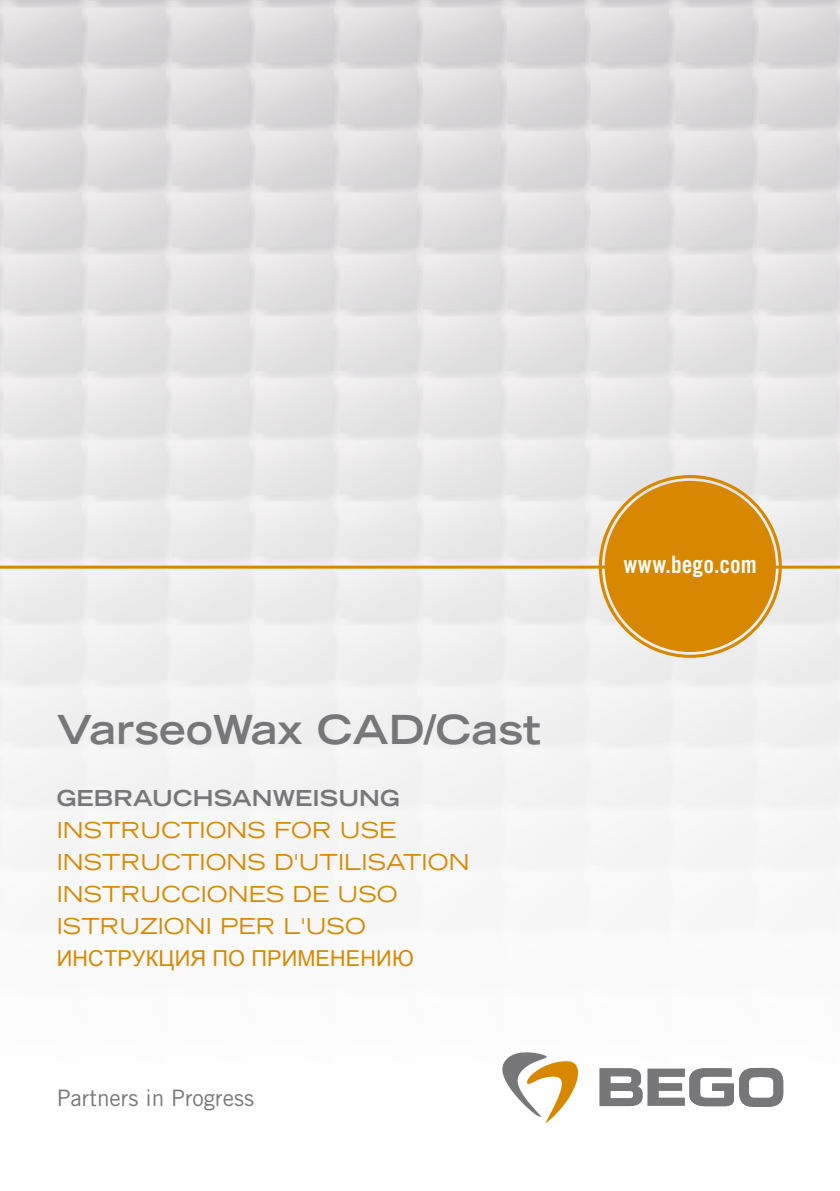
<style>
.page{position:relative;width:840px;height:1191px;background:#fff}
.page>*{position:absolute;margin:0;border:0;box-sizing:border-box;transform-origin:0 0}
.t1{font:700 expanded 40px "Trade Gothic LH";letter-spacing:.005em;color:#77777a}
.t2{font:24px "Trade Gothic Bold Cond Twenty";letter-spacing:.005em;color:#fff}
.t3{font:22.6px "Trade Gothic";color:#77777a}
.t4{font:expanded 22px/32px "Trade Gothic LH";letter-spacing:.005em;color:#d78800}
.t5{font:22px "Arial Narrow";letter-spacing:.005em;color:#d78800;scale:1.2 1}
.t6{font:700 expanded 22px "Trade Gothic LH";letter-spacing:.005em;color:#77777a}
.s1{font-family:"Trade Gothic";font-stretch:normal}
</style>
<div class="page">
<img style="left:0;top:0;width:839px;height:1100px">
<svg style="left:502px;top:1052px;width:85px;height:71px"></svg>
<svg style="left:599px;top:1067px;width:183px;height:40px"></svg>
<hr style="left:0;top:565px;width:839px;height:3px;background:#d78800">
<div style="left:604px;top:481px;width:171px;height:171px;background:#d78800;border-radius:50%"></div>
<h1 class="t1" style="left:57px;top:703px;width:485px">VarseoWax CAD/Cast</h1>
<p class="t6" style="left:57px;top:783px;width:344px">GEBRAUCHSANWEISUNG</p>
<p class="t4" style="left:57px;top:813px;width:414px">INSTRUCTIONS FOR USE<br>INSTRUCTIONS D<span class="s1">'</span>UTILISATION<br>INSTRUCCIONES DE USO<br>ISTRUZIONI PER L<span class="s1">'</span>USO</p>
<p class="t5" style="left:57px;top:942px;width:299px">ИНСТРУКЦИЯ ПО ПРИМЕНЕНИЮ</p>
<p class="t3" style="left:57px;top:1084px;width:199px">Partners in Progress</p>
<p class="t2" style="left:623px;top:550px;width:134px">www.bego.com</p>
</div>
